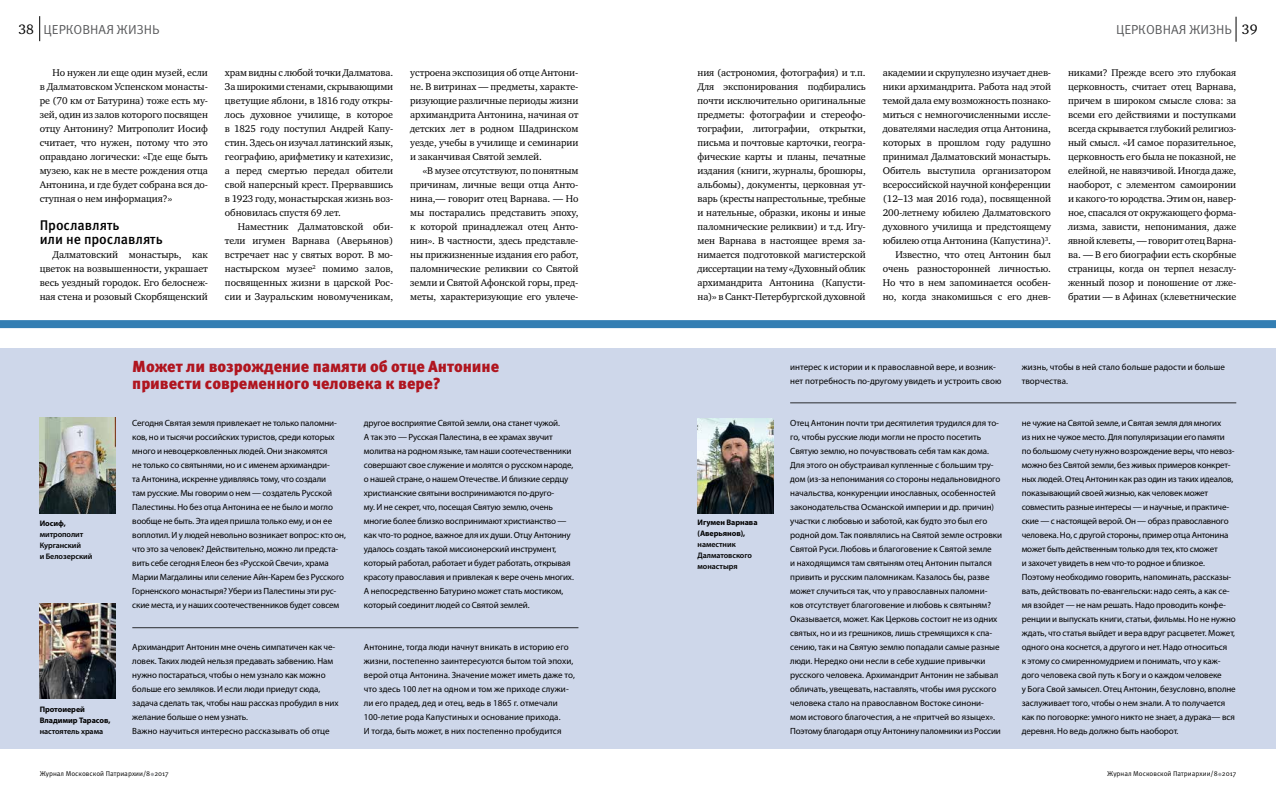
<style>
.page{position:relative;width:1276px;height:794px;background:#fff}
.page>*{position:absolute;margin:0;border:0;box-sizing:border-box;transform-origin:0 0}
.t1{font:900 16px/17px "Meta Pro";letter-spacing:-.005em;color:#b0151f}
.t2{font:500 14px/14px "Meta Pro";letter-spacing:-.005em;color:#000}
.t3{font:14px "Charter ITC";color:#000}
.t4{font:13px "Meta Pro";letter-spacing:-.005em;color:#58595b}
.t5{font:10px/14px "Charter ITC";letter-spacing:-.01em;color:#000;text-align:justify}
.t6{font:9px/14px "Myriad Pro";letter-spacing:-.01em;color:#000}
.t7{font:600 8px/11px "Myriad Pro";letter-spacing:-.005em;color:#000}
.t8{font:700 8px/11px "Myriad Pro";letter-spacing:-.005em;color:#000}
.t9{font:7px "Meta Pro";color:#000}
</style>
<div class="page">
<svg style="left:39px;top:16px;width:1px;height:25px"></svg>
<svg style="left:1235px;top:17px;width:1px;height:25px"></svg>
<div style="left:0;top:348px;width:1276px;height:400px;background:#ced7ea"></div>
<div style="left:0;top:320px;width:1276px;height:8px;background:#337eb3"></div>
<img style="left:40px;top:603px;width:75px;height:95px">
<img style="left:697px;top:418px;width:76px;height:95px">
<img style="left:40px;top:418px;width:75px;height:95px">
<hr style="left:132px;top:627px;width:446px;height:1px;background:#000">
<hr style="left:790px;top:402px;width:446px;height:1px;background:#000">
<h2 class="t3" style="left:19px;top:20px;width:17px">38</h2>
<h2 class="t3" style="left:1242px;top:20px;width:17px">39</h2>
<h3 class="t4" style="left:44px;top:21px;width:117px">ЦЕРКОВНАЯ ЖИЗНЬ</h3>
<h3 class="t4" style="left:1116px;top:21px;width:117px">ЦЕРКОВНАЯ ЖИЗНЬ</h3>
<p class="t5" style="left:697px;top:65px;width:170px">ния (астрономия, фотография) и т.п.<br>Для экспонирования подбирались почти исключительно оригинальные предметы: фотографии и стереофо&shy;тографии, литографии, открытки, письма и почтовые карточки, геогра&shy;фические карты и планы, печатные издания (книги, журналы, брошюры, альбомы), документы, церковная ут&shy;варь (кресты напрестольные, требные и нательные, образки, иконы и иные паломнические реликвии) и т.д. Игу&shy;мен Варнава в настоящее время за&shy;нимается подготовкой магистерской диссертации на тему «Духовный облик архимандрита Антонина (Капусти&shy;на)» в Санкт-Петербургской духовной</p>
<p class="t5" style="left:883px;top:65px;width:170px;text-align:right">академии и скрупулезно изучает днев&shy;ники архимандрита. Работа над этой темой дала ему возможность познако&shy;миться с немногочисленными иссле&shy;дователями наследия отца Антонина, которых в прошлом году радушно принимал Далматовский монастырь.<br>Обитель выступила организатором всероссийской научной конференции (12–13 мая 2016 года), посвященной 200-летнему юбилею Далматовского духовного училища и предстоящему юбилею отца Антонина (Капустина)<sup>3</sup>.<br>Известно, что отец Антонин был очень разносторонней личностью.<br>Но что в нем запоминается особен&shy;но, когда знакомишься с его днев-</p>
<p class="t5" style="left:1068px;top:65px;width:170px">никами? Прежде всего это глубокая церковность, считает отец Варнава, причем в широком смысле слова: за всеми его действиями и поступками всегда скрывается глубокий религиоз&shy;ный смысл. «И самое поразительное, церковность его была не показной, не елейной, не навязчивой. Иногда даже, наоборот, с элементом самоиронии и какого-то юродства. Этим он, навер&shy;ное, спасался от окружающего форма&shy;лизма, зависти, непонимания, даже явной клеветы, — говорит отец Варна&shy;ва. — В его биографии есть скорбные страницы, когда он терпел незаслу&shy;женный позор и поношение от лже&shy;братии — в Афинах (клеветнические</p>
<p class="t5" style="left:225px;top:65px;width:170px">храм видны с любой точки Далматова.<br>За широкими стенами, скрывающими цветущие яблони, в 1816 году откры&shy;лось духовное училище, в которое в 1825 году поступил Андрей Капу&shy;стин. Здесь он изучал латинский язык, географию, арифметику и катехизис, а перед смертью передал обители свой наперсный крест. Прервавшись в 1923 году, монастырская жизнь воз&shy;обновилась спустя 69 лет.</p>
<p class="t5" style="left:225px;top:219px;width:170px;text-indent:13px">Наместник Далматовской оби&shy;тели игумен Варнава (Аверьянов) встречает нас у святых ворот. В мо&shy;настырском музее<sup>2</sup> помимо залов, посвященных жизни в царской Рос&shy;сии и Зауральским новомученикам,</p>
<p class="t5" style="left:410px;top:65px;width:170px">устроена экспозиция об отце Антони&shy;не. В витринах — предметы, характе&shy;ризующие различные периоды жизни архимандрита Антонина, начиная от детских лет в родном Шадринском уезде, учебы в училище и семинарии и заканчивая Святой землей.</p>
<p class="t5" style="left:410px;top:163px;width:170px;text-indent:13px">«В музее отсутствуют, по понятным причинам, личные вещи отца Анто&shy;нина,— говорит отец Варнава. — Но мы постарались представить эпоху, к которой принадлежал отец Анто&shy;нин». В частности, здесь представле&shy;ны прижизненные издания его работ, паломнические реликвии со Святой земли и Святой Афонской горы, пред&shy;меты, характеризующие его увлече-</p>
<p class="t5" style="left:40px;top:65px;width:170px;text-indent:13px">Но нужен ли еще один музей, если в Далматовском Успенском монасты&shy;ре (70 км от Батурина) тоже есть му&shy;зей, один из залов которого посвящен отцу Антонину? Митрополит Иосиф считает, что нужен, потому что это оправдано логически: «Где еще быть музею, как не в месте рождения отца Антонина, и где будет собрана вся до&shy;ступная о нем информация?»</p>
<h2 class="t2" style="left:40px;top:218px;width:124px">Прославлять<br>или не прославлять</h2>
<p class="t5" style="left:40px;top:247px;width:170px;text-indent:13px">Далматовский монастырь, как цветок на возвышенности, украшает весь уездный городок. Его белоснеж&shy;ная стена и розовый Скорбященский</p>
<p class="t8" style="left:40px;top:517px;width:28px">Иосиф,</p>
<p class="t7" style="left:40px;top:528px;width:54px">митрополит<br>Курганский<br>и Белозерский</p>
<p class="t8" style="left:40px;top:703px;width:72px">Протоиерей<br>Владимир Тарасов,</p>
<p class="t7" style="left:40px;top:725px;width:65px">настоятель храма</p>
<h1 class="t1" style="left:132px;top:359px;width:368px">Может ли возрождение памяти об отце Антонине привести современного человека к вере?</h1>
<p class="t6" style="left:790px;top:360px;width:213px">интерес к истории и к православной вере, и возник&shy;нет потребность по-другому увидеть и устроить свою</p>
<p class="t6" style="left:1021px;top:360px;width:205px">жизнь, чтобы в ней стало больше радости и больше творчества.</p>
<p class="t6" style="left:132px;top:416px;width:215px">Сегодня Святая земля привлекает не только паломни&shy;ков, но и тысячи российских туристов, среди которых много и невоцерковленных людей. Они знакомятся<br>не только со святынями, но и с именем архимандри-<br>та Антонина, искренне удивляясь тому, что создали<br>там русские. Мы говорим о нем — создатель Русской Палестины. Но без отца Антонина ее не было и могло вообще не быть. Эта идея пришла только ему, и он ее воплотил. И у людей невольно возникает вопрос: кто он, что это за человек? Действительно, можно ли предста&shy;вить себе сегодня Елеон без «Русской Свечи», храма Марии Магдалины или селение Айн-Карем без Русского Горненского монастыря? Убери из Палестины эти рус&shy;ские места, и у наших соотечественников будет совсем</p>
<p class="t6" style="left:364px;top:416px;width:211px">другое восприятие Святой земли, она станет чужой.<br>А так это — Русская Палестина, в ее храмах звучит молитва на родном языке, там наши соотечественники совершают свое служение и молятся о русском народе, о нашей стране, о нашем Отечестве. И близкие сердцу христианские святыни воспринимаются по-друго-<br>му. И не секрет, что, посещая Святую землю, очень многие более близко воспринимают христианство — как что-то родное, важное для их души. Отцу Антонину удалось создать такой миссионерский инструмент, который работал, работает и будет работать, открывая красоту православия и привлекая к вере очень многих.<br>А непосредственно Батурино может стать мостиком, который соединит людей со Святой землей.</p>
<p class="t6" style="left:790px;top:416px;width:213px">Отец Антонин почти три десятилетия трудился для то&shy;го, чтобы русские люди могли не просто посетить Святую землю, но почувствовать себя там как дома.<br>Для этого он обустраивал купленные с большим тру&shy;дом (из-за непонимания со стороны недальновидного начальства, конкуренции инославных, особенностей законодательства Османской империи и др. причин) участки с любовью и заботой, как будто это был его родной дом. Так появлялись на Святой земле островки Святой Руси. Любовь и благоговение к Святой земле<br>и находящимся там святыням отец Антонин пытался привить и русским паломникам. Казалось бы, разве может случиться так, что у православных паломни&shy;ков отсутствует благоговение и любовь к святыням?<br>Оказывается, может. Как Церковь состоит не из одних святых, но и из грешников, лишь стремящихся к спа&shy;сению, так и на Святую землю попадали самые разные люди. Нередко они несли в себе худшие привычки русского человека. Архимандрит Антонин не забывал обличать, увещевать, наставлять, чтобы имя русского человека стало на православном Востоке синони&shy;мом истового благочестия, а не «притчей во языцех».<br>Поэтому благодаря отцу Антонину паломники из России</p>
<p class="t6" style="left:1021px;top:416px;width:216px">не чужие на Святой земле, и Святая земля для многих<br>из них не чужое место. Для популяризации его памяти по большому счету нужно возрождение веры, что невоз&shy;можно без Святой земли, без живых примеров конкрет&shy;ных людей. Отец Антонин как раз один из таких идеалов, показывающий своей жизнью, как человек может совместить разные интересы — и научные, и практиче&shy;ские — с настоящей верой. Он — образ православного человека. Но, с другой стороны, пример отца Антонина может быть действенным только для тех, кто сможет<br>и захочет увидеть в нем что-то родное и близкое.<br>Поэтому необходимо говорить, напоминать, рассказы&shy;вать, действовать по-евангельски: надо сеять, а как се&shy;мя взойдет — не нам решать. Надо проводить конфе&shy;ренции и выпускать книги, статьи, фильмы. Но не нужно ждать, что статья выйдет и вера вдруг расцветет. Может, одного она коснется, а другого и нет. Надо относиться<br>к этому со смиренномудрием и понимать, что у каж&shy;дого человека свой путь к Богу и о каждом человеке<br>у Бога Свой замысел. Отец Антонин, безусловно, вполне заслуживает того, чтобы о нем знали. А то получается как по поговорке: умного никто не знает, а дурака— вся деревня. Но ведь должно быть наоборот.</p>
<p class="t8" style="left:697px;top:517px;width:61px">Игумен Варнава (Аверьянов),</p>
<p class="t7" style="left:697px;top:539px;width:56px">наместник<br>Далматовского монастыря</p>
<p class="t6" style="left:132px;top:640px;width:208px">Архимандрит Антонин мне очень симпатичен как че&shy;ловек. Таких людей нельзя предавать забвению. Нам нужно постараться, чтобы о нем узнало как можно больше его земляков. И если люди приедут сюда, задача сделать так, чтобы наш рассказ пробудил в них желание больше о нем узнать.<br>Важно научиться интересно рассказывать об отце</p>
<p class="t6" style="left:364px;top:640px;width:213px">Антонине, тогда люди начнут вникать в историю его жизни, постепенно заинтересуются бытом той эпохи, верой отца Антонина. Значение может иметь даже то, что здесь 100 лет на одном и том же приходе служи&shy;ли его прадед, дед и отец, ведь в 1865 г. отмечали 100-летие рода Капустиных и основание прихода.<br>И тогда, быть может, в них постепенно пробудится</p>
<p class="t9" style="left:40px;top:769px;width:131px">Журнал Московской Патриархии/8 2017</p>
<p class="t9" style="left:1107px;top:769px;width:131px">Журнал Московской Патриархии/8 2017</p>
</div>
